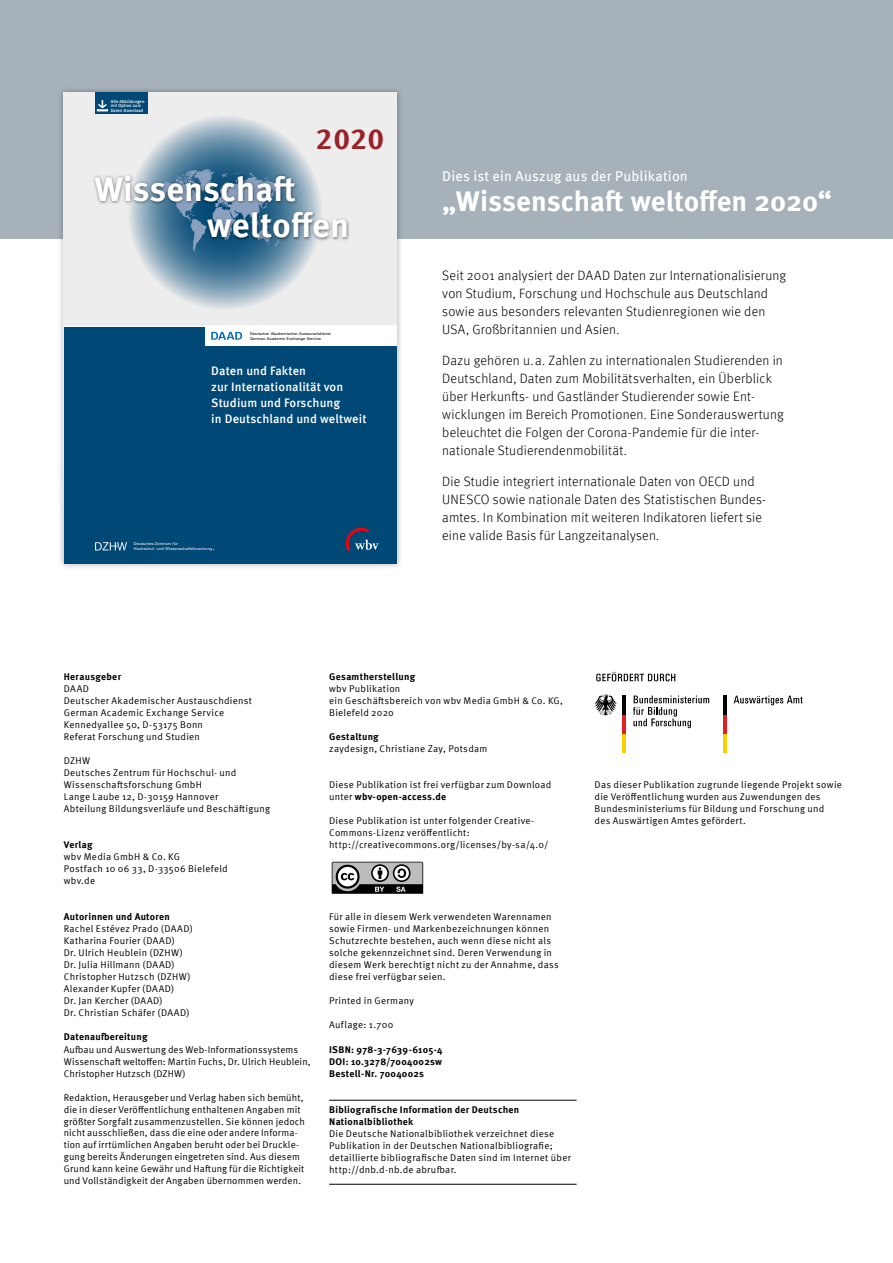
<style>
.page{position:relative;width:893px;height:1263px;background:#fff}
.page>*{position:absolute;margin:0;border:0;box-sizing:border-box;transform-origin:0 0}
.t1{font:700 34.2px/36.5px "Meta OT";letter-spacing:.005em;color:#fff}
.t2{font:700 29.25px "Meta OT";color:#992128}
.t3{font:700 28.5px "Meta OT";color:#fff}
.t4{font:14.25px "Meta OT";letter-spacing:.01em;color:#fff}
.t5{font:300 13.5px/18px "Meta OT";letter-spacing:.015em;color:#000}
.t6{font:500 12.3px/15.8px "Meta OT";letter-spacing:.01em;color:#fff}
.t7{font:9.75px/12px "Meta OT";letter-spacing:.025em;color:#000}
.t8{font:700 9.75px/12px "Meta OT";letter-spacing:.025em;color:#000;text-align:justify}
.t9{font:500 4.5px/4.5px "Meta OT";letter-spacing:.02em;color:#fff}
.t10{font:3.9px/4.9px "Univers";letter-spacing:.02em;color:#000}
.t11{font:3.9px/4.9px "Univers";letter-spacing:.02em;color:#fff}
.s1{font-weight:700}
</style>
<div class="page">
<div style="left:0;top:0;width:893px;height:238px;background:#a6b1b9"></div>
<hr style="left:329px;top:1100px;width:248px;height:1px;background:#000">
<hr style="left:329px;top:1184px;width:248px;height:1px;background:#000">
<svg style="left:332px;top:862px;width:91px;height:32px;background:#7a7a7a"></svg>
<hr style="left:622px;top:734px;width:4px;height:19px;background:#f8d200">
<hr style="left:622px;top:715px;width:4px;height:19px;background:#e32021">
<hr style="left:622px;top:696px;width:4px;height:19px;background:#000">
<svg style="left:594px;top:695px;width:23px;height:20px"></svg>
<svg style="left:633px;top:695px;width:76px;height:33px"></svg>
<hr style="left:723px;top:734px;width:4px;height:19px;background:#f8d200">
<hr style="left:723px;top:715px;width:4px;height:19px;background:#e32021">
<hr style="left:723px;top:696px;width:4px;height:19px;background:#000">
<svg style="left:734px;top:696px;width:69px;height:9px"></svg>
<svg style="left:596px;top:672px;width:79px;height:9px"></svg>
<div style="left:57px;top:86px;width:346px;height:484px;background:#000;opacity:.33"></div>
<div style="left:64px;top:92px;width:333px;height:472px;background:#ededed"></div>
<div style="left:64px;top:327px;width:333px;height:237px;background:#004875"></div>
<div style="left:205px;top:326px;width:192px;height:20px;background:#fff"></div>
<hr style="left:64px;top:326px;width:333px;height:1px;background:#fff">
<svg style="left:124px;top:112px;width:201px;height:201px"></svg>
<svg style="left:158px;top:169px;width:131px;height:82px;background:#386e91"></svg>
<div style="left:92px;top:173px;width:259px;height:69px;background:#000;opacity:.55"></div>
<div style="left:95px;top:92px;width:52px;height:22px;background:#004875"></div>
<svg style="left:97px;top:100px;width:11px;height:11px"></svg>
<svg style="left:95px;top:542px;width:32px;height:8px"></svg>
<svg style="left:346px;top:528px;width:33px;height:23px"></svg>
<svg style="left:211px;top:332px;width:31px;height:8px"></svg>
<p class="t9" style="left:111px;top:99px;width:35px">Alle Abbildungen mit Option zum<br>Daten-Download</p>
<h2 class="t2" style="left:316px;top:120px;width:70px">2020</h2>
<h1 class="t1" style="left:207px;top:171px;width:144px;text-indent:-112px">Wissenschaft weltoffen</h1>
<p class="t10" style="left:250px;top:331px;width:82px">Deutscher Akademischer Austauschdienst<br>German Academic Exchange Service</p>
<p class="t6" style="left:211px;top:363px;width:157px">Daten und Fakten<br>zur Internationalität von<br>Studium und Forschung<br>in Deutschland und weltweit</p>
<p class="t11" style="left:134px;top:541px;width:80px">Deutsches Zentrum für<br>Hochschul- und Wissenschaftsforschung</p>
<h3 class="t4" style="left:442px;top:167px;width:247px">Dies ist ein Auszug aus der Publikation</h3>
<h3 class="t3" style="left:442px;top:183px;width:391px">„Wissenschaft weltoffen 2020“</h3>
<h3 class="t5" style="left:442px;top:267px;width:345px">Seit 2001 analysiert der DAAD Daten zur Internationalisierung von Studium, Forschung und Hochschule aus Deutschland sowie aus besonders relevanten Studienregionen wie den USA, Großbritannien und Asien.</h3>
<p class="t5" style="left:442px;top:352px;width:343px">Dazu gehören u. a. Zahlen zu internationalen Studierenden in Deutschland, Daten zum Mobilitätsverhalten, ein Überblick über Herkunfts- und Gastländer Studierender sowie Ent&shy;wicklungen im Bereich Promotionen. Eine Sonderauswertung beleuchtet die Folgen der Corona-Pandemie für die inter&shy;nationale Studierendenmobilität.</p>
<h3 class="t5" style="left:442px;top:472px;width:324px">Die Studie integriert internationale Daten von OECD und UNESCO sowie nationale Daten des Statistischen Bundes&shy;amtes. In Kombination mit weiteren Indikatoren liefert sie eine valide Basis für Langzeitanalysen.</h3>
<p class="t8" style="left:64px;top:671px;width:59px">Herausgeber</p>
<p class="t7" style="left:64px;top:683px;width:190px">DAAD<br>Deutscher Akademischer Austauschdienst<br>German Academic Exchange Service<br>Kennedyallee 50, D-53175 Bonn<br>Referat Forschung und Studien</p>
<p class="t7" style="left:64px;top:755px;width:208px">DZHW<br>Deutsches Zentrum für Hochschul- und<br>Wissenschaftsforschung GmbH<br>Lange Laube 12, D-30159 Hannover<br>Abteilung Bildungsverläufe und Beschäftigung</p>
<p class="t8" style="left:64px;top:839px;width:30px">Verlag</p>
<p class="t7" style="left:64px;top:851px;width:166px">wbv Media GmbH &amp; Co. KG<br>Postfach 10 06 33, D-33506 Bielefeld wbv.de</p>
<p class="t8" style="left:64px;top:911px;width:108px">Autorinnen und Autoren</p>
<p class="t7" style="left:64px;top:923px;width:131px">Rachel Estévez Prado (DAAD)<br>Katharina Fourier (DAAD)<br>Dr. Ulrich Heublein (DZHW)<br>Dr. Julia Hillmann (DAAD)<br>Christopher Hutzsch (DZHW)<br>Alexander Kupfer (DAAD)<br>Dr. Jan Kercher (DAAD)<br>Dr. Christian Schäfer (DAAD)</p>
<p class="t8" style="left:64px;top:1031px;width:85px">Datenaufbereitung</p>
<p class="t7" style="left:64px;top:1043px;width:248px">Aufbau und Auswertung des Web-Informationssystems<br>Wissenschaft weltoffen: Martin Fuchs, Dr. Ulrich Heublein,<br>Christopher Hutzsch (DZHW)</p>
<p class="t7" style="left:64px;top:1091px;width:243px">Redaktion, Herausgeber und Verlag haben sich bemüht, die in dieser Veröffentlichung enthaltenen Angaben mit größter Sorgfalt zusammenzustellen. Sie können jedoch nicht ausschließen, dass die eine oder andere Informa&shy;tion auf irrtümlichen Angaben beruht oder bei Druckle&shy;gung bereits Änderungen eingetreten sind. Aus diesem Grund kann keine Gewähr und Haftung für die Richtigkeit und Vollständigkeit der Angaben übernommen werden.</p>
<p class="t8" style="left:329px;top:671px;width:87px">Gesamtherstellung</p>
<p class="t7" style="left:329px;top:683px;width:235px">wbv Publikation<br>ein Geschäftsbereich von wbv Media GmbH &amp; Co. KG,<br>Bielefeld 2020</p>
<p class="t8" style="left:329px;top:731px;width:51px">Gestaltung</p>
<p class="t7" style="left:329px;top:743px;width:160px">zaydesign, Christiane Zay, Potsdam</p>
<p class="t7" style="left:329px;top:779px;width:224px">Diese Publikation ist frei verfügbar zum Download unter <span class="s1">wbv-open-access.de</span></p>
<p class="t7" style="left:329px;top:815px;width:221px">Diese Publikation ist unter folgender Creative-<br>Commons-Lizenz veröffentlicht: http://creativecommons.org/licenses/by-sa/4.0/</p>
<p class="t7" style="left:329px;top:911px;width:231px">Für alle in diesem Werk verwendeten Warennamen sowie Firmen- und Markenbezeichnungen können Schutzrechte bestehen, auch wenn diese nicht als solche gekennzeichnet sind. Deren Verwendung in diesem Werk berechtigt nicht zu der Annahme, dass diese frei verfügbar seien.</p>
<p class="t7" style="left:329px;top:995px;width:86px">Printed in Germany</p>
<p class="t7" style="left:329px;top:1019px;width:66px">Auflage: 1.700</p>
<p class="t8" style="left:329px;top:1043px;width:115px">ISBN: 978-3-7639-6105-4<br>DOI: 10.3278/7004002sw Bestell-Nr. 7004002s</p>
<p class="t8" style="left:329px;top:1103px;width:192px">Bibliografische Information der Deutschen<br>Nationalbibliothek</p>
<p class="t7" style="left:329px;top:1127px;width:243px">Die Deutsche Nationalbibliothek verzeichnet diese Publikation in der Deutschen Nationalbibliografie; detaillierte bibliografische Daten sind im Internet über http://dnb.d-nb.de abrufbar.</p>
<p class="t7" style="left:595px;top:779px;width:249px">Das dieser Publikation zugrunde liegende Projekt sowie die Veröffentlichung wurden aus Zuwendungen des Bundesministeriums für Bildung und Forschung und des Auswärtigen Amtes gefördert.</p>
</div>
